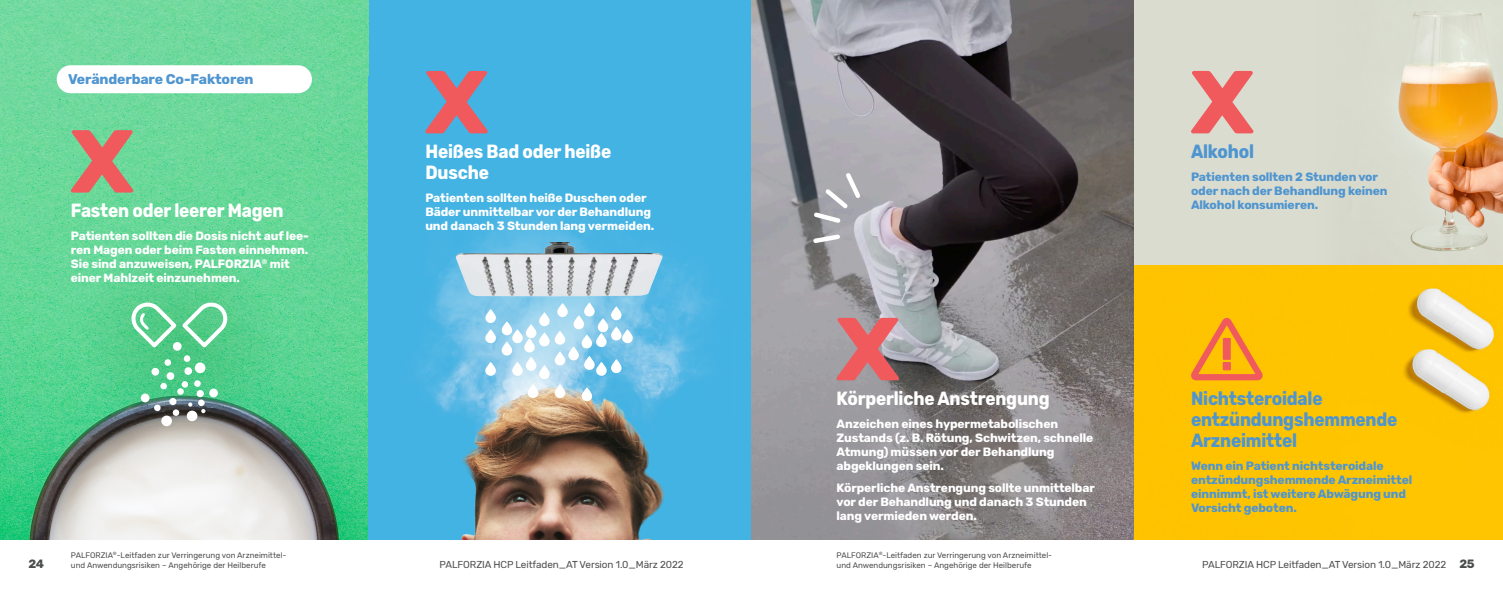
<style>
.page{position:relative;width:1503px;height:596px;background:#fff}
.page>*{position:absolute;margin:0;border:0;box-sizing:border-box;transform-origin:0 0}
._19pt_Dialogue_Main{font:700 19px/21px "Rubik";letter-spacing:-.01em;color:#fff;scale:.9 1}
._19pt_Dialogue_Main-2{font:700 19px/21px "Rubik";letter-spacing:-.01em;color:#4f95d0;scale:.9 1}
.New_Heading_1_lozeng{font:700 14px "Rubik";letter-spacing:-.01em;color:#4f95d0}
._12pt_Rubik_Regular{font:700 12px/14px "Rubik";letter-spacing:-.01em;color:#fff}
._12pt_Rubik_Regular-2{font:700 12px/14px "Rubik";letter-spacing:-.01em;color:#4f95d0}
.t1{font:700 12px "Rubik";color:#4b4c4d}
.t2{font:10px "Rubik";letter-spacing:-.01em;color:#4b4c4d}
.t3{font:8px/9.6px "Rubik";color:#4b4c4d}
.s1{font-weight:700;font-size:12px}
</style>
<div class="page">
<img style="left:0;top:0;width:369px;height:539px">
<svg style="left:80px;top:241px;width:199px;height:198px;background:#5bc38b"></svg>
<div style="left:195px;top:362px;width:10px;height:11px;background:#fff;border-radius:50%"></div>
<div style="left:151px;top:367px;width:8px;height:8px;background:#fff;border-radius:50%"></div>
<div style="left:169px;top:397px;width:7px;height:8px;background:#fff;border-radius:50%"></div>
<div style="left:160px;top:382px;width:7px;height:7px;background:#fff;border-radius:50%"></div>
<div style="left:177px;top:388px;width:7px;height:6px;background:#fff;border-radius:50%"></div>
<div style="left:164px;top:359px;width:7px;height:6px;background:#fff;border-radius:50%"></div>
<svg style="left:188px;top:402px;width:4px;height:4px"></svg>
<div style="left:187px;top:410px;width:10px;height:11px;background:#fff;border-radius:50%"></div>
<div style="left:209px;top:388px;width:9px;height:9px;background:#fff;border-radius:50%"></div>
<div style="left:184px;top:367px;width:8px;height:7px;background:#fff;border-radius:50%"></div>
<div style="left:198px;top:399px;width:7px;height:7px;background:#fff;border-radius:50%"></div>
<div style="left:194px;top:380px;width:7px;height:6px;background:#fff;border-radius:50%"></div>
<svg style="left:173px;top:409px;width:6px;height:6px"></svg>
<div style="left:161px;top:415px;width:11px;height:11px;background:#fff;border-radius:50%"></div>
<div style="left:141px;top:393px;width:9px;height:9px;background:#fff;border-radius:50%"></div>
<div style="left:167px;top:372px;width:7px;height:7px;background:#fff;border-radius:50%"></div>
<div style="left:197px;top:390px;width:7px;height:7px;background:#fff;border-radius:50%"></div>
<div style="left:181px;top:381px;width:7px;height:6px;background:#fff;border-radius:50%"></div>
<div style="left:154px;top:404px;width:7px;height:7px;background:#fff;border-radius:50%"></div>
<svg style="left:201px;top:408px;width:4px;height:5px"></svg>
<svg style="left:126px;top:297px;width:106px;height:64px;background:#6dd39a"></svg>
<div style="left:369px;top:0;width:382px;height:539px;background:#43b3e3"></div>
<img style="left:426px;top:384px;width:257px;height:155px">
<img style="left:448px;top:242px;width:222px;height:65px">
<svg style="left:484px;top:302px;width:149px;height:99px;background:#a9d7ed"></svg>
<svg style="left:425px;top:71px;width:63px;height:62px"></svg>
<svg style="left:71px;top:130px;width:62px;height:62px;background:#b69077"></svg>
<div style="left:57px;top:65px;width:255px;height:28px;background:#fff;border-radius:14px"></div>
<img style="left:751px;top:0;width:383px;height:539px">
<svg style="left:810px;top:169px;width:54px;height:77px;background:#a8a8ae"></svg>
<svg style="left:836px;top:317px;width:63px;height:63px;background:#cc797d"></svg>
<div style="left:1134px;top:0;width:368px;height:265px;background:#dadccf"></div>
<img style="left:1398px;top:11px;width:104px;height:241px">
<svg style="left:1191px;top:71px;width:62px;height:62px"></svg>
<div style="left:1134px;top:265px;width:368px;height:274px;background:#fec400"></div>
<svg style="left:1190px;top:317px;width:72px;height:63px;background:#f9a11d"></svg>
<p class="New_Heading_1_lozeng" style="left:68px;top:71px;width:187px">Veränderbare Co-Faktoren</p>
<p class="_19pt_Dialogue_Main" style="left:71px;top:201px;width:238px">Fasten oder leerer Magen</p>
<p class="_12pt_Rubik_Regular" style="left:71px;top:229px;width:239px">Patienten sollten die Dosis nicht auf lee&shy;ren Magen oder beim Fasten einnehmen.<br>Sie sind anzuweisen, PALFORZIA<sup>®</sup> mit einer Mahlzeit einzunehmen.</p>
<p class="_19pt_Dialogue_Main" style="left:425px;top:142px;width:208px">Heißes Bad oder heiße<br>Dusche</p>
<p class="_12pt_Rubik_Regular" style="left:425px;top:191px;width:230px">Patienten sollten heiße Duschen oder<br>Bäder unmittelbar vor der Behandlung und danach 3 Stunden lang vermeiden.</p>
<p class="_19pt_Dialogue_Main" style="left:836px;top:388px;width:238px">Körperliche Anstrengung</p>
<p class="_12pt_Rubik_Regular" style="left:836px;top:416px;width:258px">Anzeichen eines hypermetabolischen Zustands (z. B. Rötung, Schwitzen, schnelle Atmung) müssen vor der Behandlung abgeklungen sein.</p>
<p class="_12pt_Rubik_Regular" style="left:836px;top:480px;width:260px">Körperliche Anstrengung sollte unmittelbar vor der Behandlung und danach 3 Stunden lang vermieden werden.</p>
<p class="_19pt_Dialogue_Main-2" style="left:1191px;top:142px;width:72px">Alkohol</p>
<p class="_12pt_Rubik_Regular-2" style="left:1191px;top:170px;width:198px">Patienten sollten 2 Stunden vor oder nach der Behandlung keinen<br>Alkohol konsumieren.</p>
<p class="_19pt_Dialogue_Main-2" style="left:1191px;top:388px;width:231px">Nichtsteroidale entzündungshemmende<br>Arzneimittel</p>
<p class="_12pt_Rubik_Regular-2" style="left:1191px;top:458px;width:223px">Wenn ein Patient nichtsteroidale entzündungshemmende Arzneimittel einnimmt, ist weitere Abwägung und<br>Vorsicht geboten.</p>
<p class="t3" style="left:71px;top:550px;width:217px">PALFORZIA<sup>®</sup>-Leitfaden zur Verringerung von Arzneimittel&shy;und Anwendungsrisiken – Angehörige der Heilberufe</p>
<p class="t3" style="left:836px;top:550px;width:217px">PALFORZIA<sup>®</sup>-Leitfaden zur Verringerung von Arzneimittel&shy;und Anwendungsrisiken – Angehörige der Heilberufe</p>
<p class="t1" style="left:28px;top:556px;width:17px">24</p>
<p class="t2" style="left:439px;top:558px;width:245px">PALFORZIA HCP Leitfaden_AT Version 1.0_März 2022</p>
<p class="t2" style="left:1202px;top:558px;width:274px">PALFORZIA HCP Leitfaden_AT Version 1.0_März 2022 <span class="s1">25</span></p>
</div>
